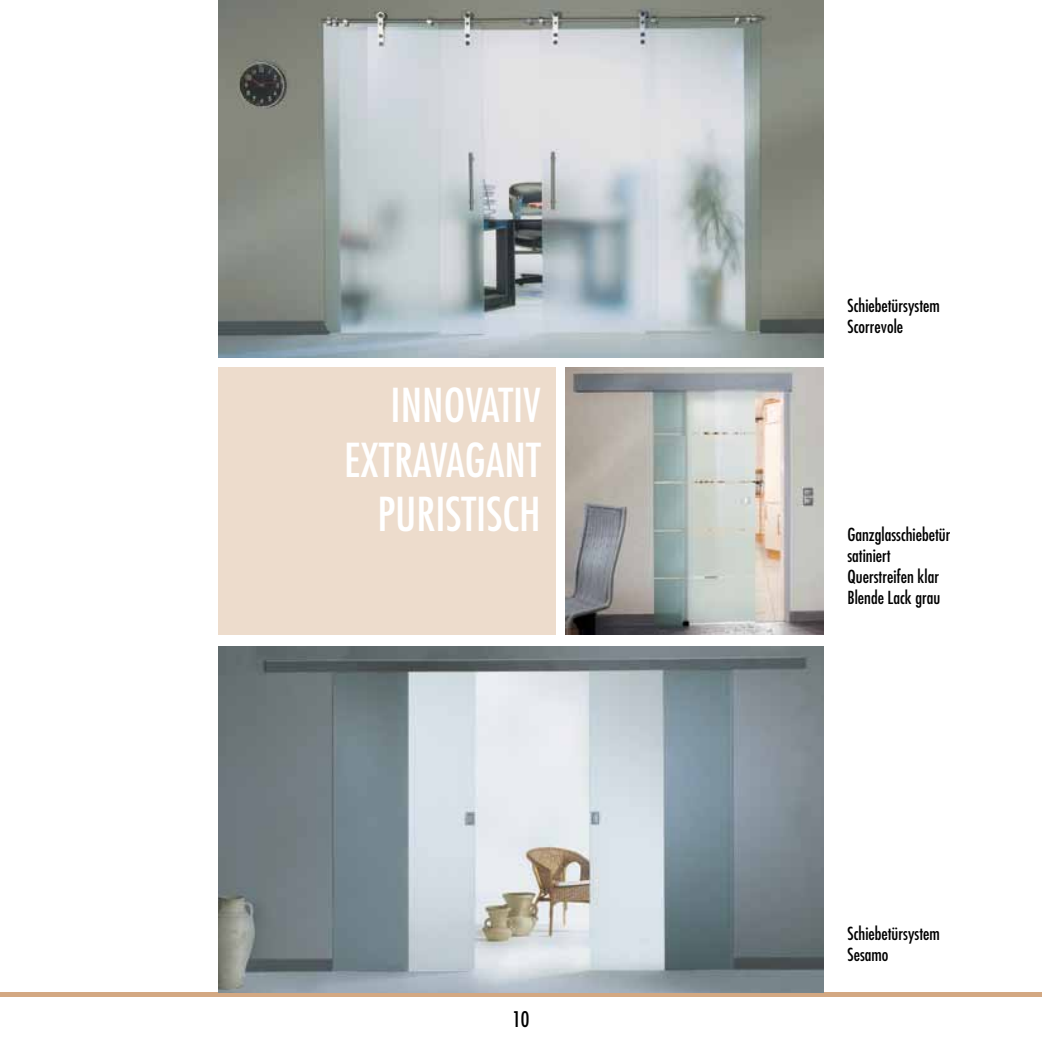
<style>
.page{position:relative;width:1042px;height:1042px;background:#fff}
.page>*{position:absolute;margin:0;border:0;box-sizing:border-box;transform-origin:0 0}
.t1{font:condensed 45.5px/54.6px "Futura";color:#fff;text-align:right}
.t2{font:condensed 21px "Futura";color:#000}
.t3{font:condensed 17.5px/21px "Futura";color:#000}
</style>
<div class="page">
<div style="left:0;top:992px;width:1042px;height:5px;background:#d3a882"></div>
<img style="left:218px;top:0;width:605px;height:357px">
<img style="left:566px;top:367px;width:257px;height:267px">
<img style="left:218px;top:646px;width:605px;height:346px">
<div style="left:218px;top:367px;width:338px;height:267px;background:#eddccc"></div>
<h1 class="t1" style="left:344px;top:377px;width:198px">innovativ extravagant puristisch</h1>
<p class="t2" style="left:512px;top:1006px;width:19px">10</p>
<p class="t3" style="left:847px;top:295px;width:94px">Schiebetürsystem<br>Scorrevole</p>
<p class="t3" style="left:847px;top:524px;width:104px">Ganzglasschiebetür satiniert<br>Querstreifen klar<br>Blende Lack grau</p>
<p class="t3" style="left:847px;top:922px;width:94px">Schiebetürsystem<br>Sesamo</p>
</div>
